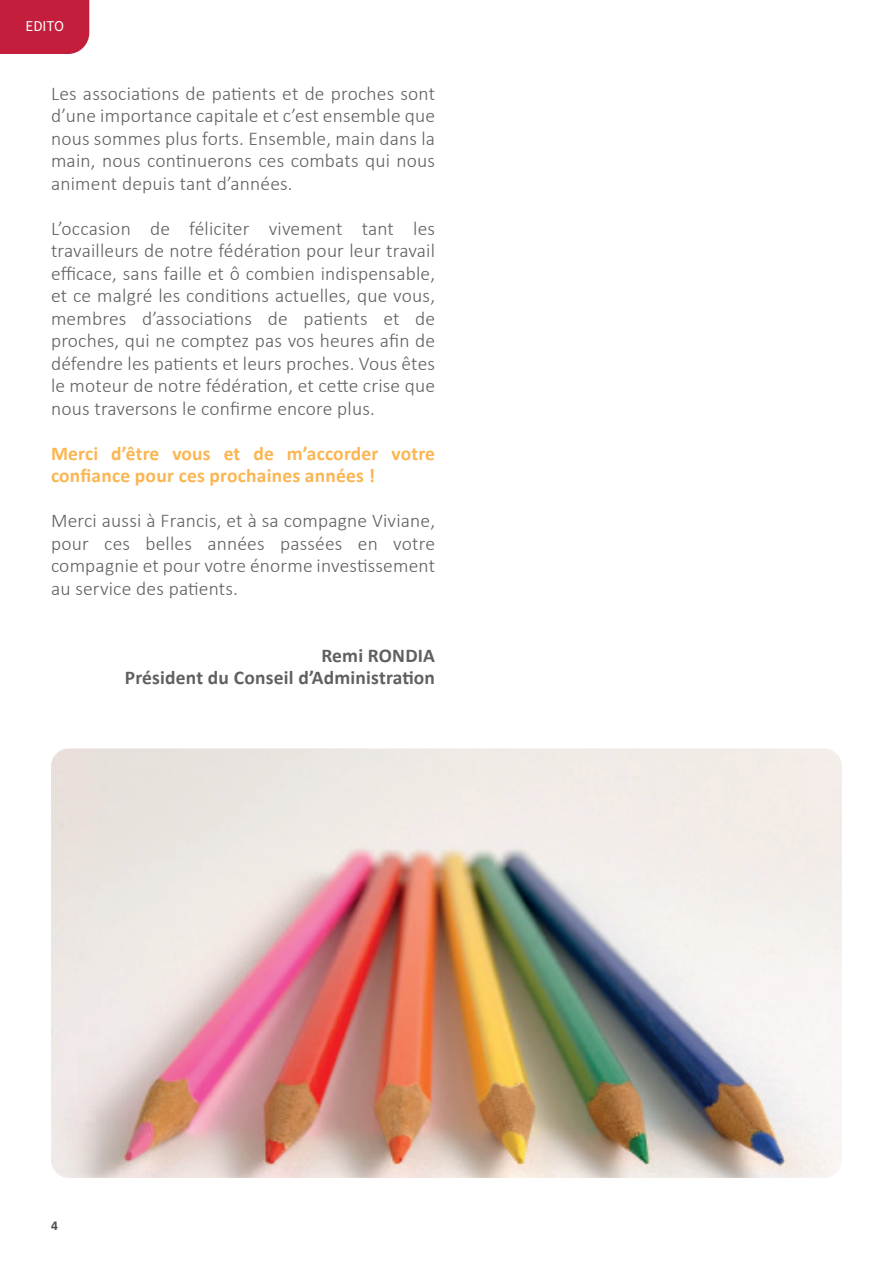
<style>
.page{position:relative;width:893px;height:1263px;background:#fff}
.page>*{position:absolute;margin:0;border:0;box-sizing:border-box;transform-origin:0 0}
.t1{font:300 19.5px/22.5px "Calibri";letter-spacing:.01em;color:#606063;text-align:justify}
.t2{font:700 19.5px/22.5px "Calibri";letter-spacing:.01em;color:#fbb552}
.t3{font:700 19.5px/22.5px "Calibri";letter-spacing:.01em;color:#606063;text-align:right}
.t4{font:15px "Source Sans Pro";color:#fff}
.t5{font:700 13.5px "Calibri";color:#4b4c4d}
</style>
<div class="page">
<div style="left:0;top:0;width:89px;height:54px;background:#c31f3d"></div>
<img style="left:51px;top:748px;width:791px;height:430px">
<p class="t4" style="left:26px;top:16px;width:40px">EDITO</p>
<p class="t1" style="left:51px;top:82px;width:386px">Les associations de patients et de proches sont d’une importance capitale et c’est ensemble que nous sommes plus forts. Ensemble, main dans la main, nous continuerons ces combats qui nous animent depuis tant d’années.</p>
<p class="t1" style="left:51px;top:217px;width:386px">L’occasion de féliciter vivement tant les travailleurs de notre fédération pour leur travail efficace, sans faille et ô combien indispensable, et ce malgré les conditions actuelles, que vous, membres d’associations de patients et de proches, qui ne comptez pas vos heures afin de défendre les patients et leurs proches. Vous êtes le moteur de notre fédération, et cette crise que nous traversons le confirme encore plus.</p>
<p class="t2" style="left:51px;top:442px;width:386px">Merci d’être vous et de m’accorder votre confiance pour ces prochaines années !</p>
<p class="t1" style="left:51px;top:509px;width:386px">Merci aussi à Francis, et à sa compagne Viviane, pour ces belles années passées en votre compagnie et pour votre énorme investissement au service des patients.</p>
<p class="t3" style="left:125px;top:644px;width:312px">Remi RONDIA<br>Président du Conseil d’Administration</p>
<p class="t5" style="left:51px;top:1216px;width:8px">4</p>
</div>
